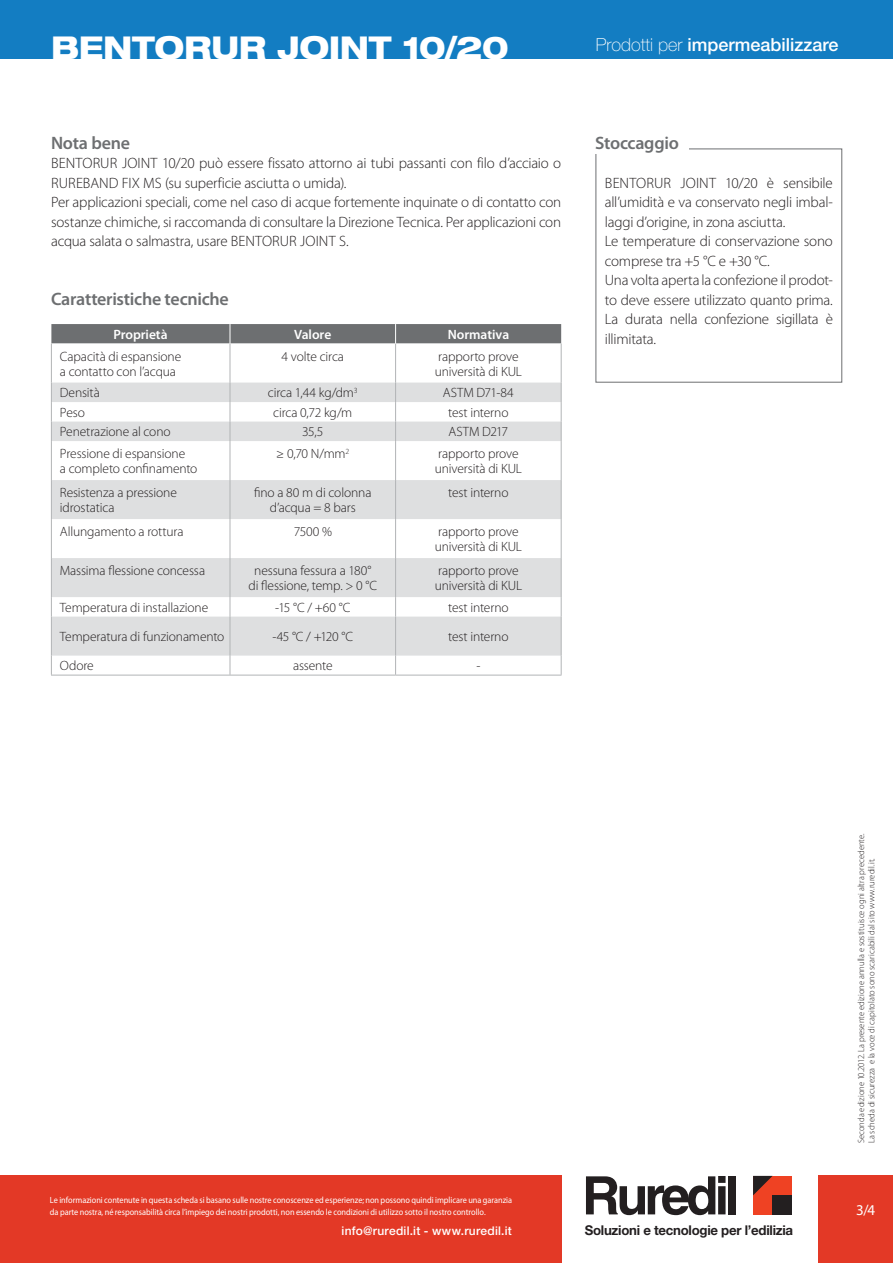
<style>
.page{position:relative;width:893px;height:1263px;background:#fff}
.page>*{position:absolute;margin:0;border:0;box-sizing:border-box;transform-origin:0 0}
.t1{font:800 expanded 31.5px "Helvetica Neue LT Std";letter-spacing:-.01em;color:#fff;scale:.95 1}
.t2{font:600 18px "Myriad Pro";letter-spacing:-.015em;color:#6d6f71}
.t3{font:500 18px "Helvetica Neue LT Std";color:#fff}
.t4{font:300 15px/19.5px "Myriad Pro";letter-spacing:-.015em;color:#231f20}
.t5{font:15px "Myriad Pro";color:#fff}
.t6{font:300 13.5px/15px "Myriad Pro";letter-spacing:-.01em;color:#231f20}
.t7{font:700 13.5px "Helvetica Neue LT Std";letter-spacing:-.02em;color:#231f20}
.t8{font:600 13.5px "Myriad Pro";letter-spacing:-.005em;color:#fff}
.t9{font:500 12px "Helvetica Neue LT Std";letter-spacing:.02em;color:#fff}
.t10{font:9px/12px "Myriad Pro";letter-spacing:-.005em;color:#fff;scale:.92 1}
.t11{font:300 9px/10.5px "Myriad Pro";letter-spacing:.005em;color:#231f20;scale:.95 1}
.s1{font-weight:100}
</style>
<div class="page">
<svg style="left:52px;top:344px;width:509px;height:331px"></svg>
<svg style="left:52px;top:383px;width:509px;height:273px;fill:#dedfe0"></svg>
<hr style="left:51px;top:344px;width:1px;height:39px;background:#b2b4b6">
<hr style="left:230px;top:344px;width:1px;height:39px;background:#b2b4b6">
<hr style="left:395px;top:344px;width:1px;height:39px;background:#b2b4b6">
<hr style="left:561px;top:344px;width:1px;height:39px;background:#b2b4b6">
<svg style="left:51px;top:383px;width:1px;height:58px"></svg>
<svg style="left:230px;top:383px;width:1px;height:58px"></svg>
<svg style="left:395px;top:383px;width:1px;height:58px"></svg>
<svg style="left:561px;top:383px;width:1px;height:58px"></svg>
<hr style="left:51px;top:441px;width:1px;height:39px;background:#b2b4b6">
<hr style="left:230px;top:441px;width:1px;height:39px;background:#b2b4b6">
<hr style="left:395px;top:441px;width:1px;height:39px;background:#b2b4b6">
<hr style="left:561px;top:441px;width:1px;height:39px;background:#b2b4b6">
<hr style="left:51px;top:480px;width:1px;height:39px;background:#b2b4b6">
<hr style="left:230px;top:480px;width:1px;height:39px;background:#b2b4b6">
<hr style="left:395px;top:480px;width:1px;height:39px;background:#b2b4b6">
<hr style="left:561px;top:480px;width:1px;height:39px;background:#b2b4b6">
<hr style="left:51px;top:519px;width:1px;height:39px;background:#b2b4b6">
<hr style="left:230px;top:519px;width:1px;height:39px;background:#b2b4b6">
<hr style="left:395px;top:519px;width:1px;height:39px;background:#b2b4b6">
<hr style="left:561px;top:519px;width:1px;height:39px;background:#b2b4b6">
<hr style="left:51px;top:558px;width:1px;height:39px;background:#b2b4b6">
<hr style="left:230px;top:558px;width:1px;height:39px;background:#b2b4b6">
<hr style="left:395px;top:558px;width:1px;height:39px;background:#b2b4b6">
<hr style="left:561px;top:558px;width:1px;height:39px;background:#b2b4b6">
<svg style="left:51px;top:597px;width:1px;height:20px"></svg>
<svg style="left:230px;top:597px;width:1px;height:20px"></svg>
<svg style="left:395px;top:597px;width:1px;height:20px"></svg>
<svg style="left:561px;top:597px;width:1px;height:20px"></svg>
<hr style="left:51px;top:617px;width:1px;height:39px;background:#b2b4b6">
<hr style="left:230px;top:617px;width:1px;height:39px;background:#b2b4b6">
<hr style="left:395px;top:617px;width:1px;height:39px;background:#b2b4b6">
<hr style="left:561px;top:617px;width:1px;height:39px;background:#b2b4b6">
<svg style="left:51px;top:656px;width:1px;height:19px"></svg>
<svg style="left:230px;top:656px;width:1px;height:19px"></svg>
<svg style="left:395px;top:656px;width:1px;height:19px"></svg>
<svg style="left:561px;top:656px;width:1px;height:19px"></svg>
<hr style="left:51px;top:675px;width:345px;height:1px;background:#b2b4b6">
<hr style="left:396px;top:675px;width:166px;height:1px;background:#b2b4b6">
<div style="left:51px;top:324px;width:510px;height:20px;background:#6d6f71"></div>
<div style="left:595px;top:149px;width:247px;height:234px;border:1px solid #6d6f71"></div>
<div style="left:595px;top:129px;width:94px;height:24px;background:#fff"></div>
<div style="left:0;top:1176px;width:561px;height:87px;background:#e33926"></div>
<div style="left:819px;top:1176px;width:74px;height:87px;background:#e33926"></div>
<div style="left:753px;top:1176px;width:39px;height:38px;background:#ef4223"></div>
<div style="left:773px;top:1195px;width:19px;height:19px;background:#231f20"></div>
<svg style="left:753px;top:1176px;width:20px;height:19px"></svg>
<svg style="left:586px;top:1176px;width:139px;height:39px"></svg>
<div style="left:729px;top:1176px;width:7px;height:38px;background:#231f20"></div>
<div style="left:0;top:0;width:893px;height:59px;background:#137dc2"></div>
<h1 class="t1" style="left:51px;top:30px;width:483px">BENTORUR JOINT 10/20</h1>
<h2 class="t3" style="left:596px;top:34px;width:244px"><span class="s1">Prodotti per</span> impermeabilizzare</h2>
<h2 class="t2" style="left:51px;top:136px;width:81px">Nota bene</h2>
<p class="t4" style="left:51px;top:155px;width:512px">BENTORUR JOINT 10/20 può essere fissato attorno ai tubi passanti con filo d’acciaio o RUREBAND FIX MS (su superficie asciutta o umida).<br>Per applicazioni speciali, come nel caso di acque fortemente inquinate o di contatto con sostanze chimiche, si raccomanda di consultare la Direzione Tecnica. Per applicazioni con acqua salata o salmastra, usare BENTORUR JOINT S.</p>
<h2 class="t2" style="left:51px;top:292px;width:179px">Caratteristiche tecniche</h2>
<p class="t8" style="left:113px;top:329px;width:56px">Proprietà</p>
<p class="t8" style="left:294px;top:329px;width:39px">Valore</p>
<p class="t8" style="left:448px;top:329px;width:63px">Normativa</p>
<p class="t6" style="left:60px;top:350px;width:123px">Capacità di espansione a contatto con l’acqua</p>
<p class="t6" style="left:282px;top:350px;width:64px">4 volte circa</p>
<p class="t6" style="left:435px;top:350px;width:89px">rapporto prove università di KUL</p>
<p class="t6" style="left:60px;top:387px;width:41px">Densità</p>
<p class="t6" style="left:268px;top:387px;width:91px">circa 1,44 kg/dm<sup>3</sup></p>
<p class="t6" style="left:443px;top:387px;width:72px">ASTM D71-84</p>
<p class="t6" style="left:60px;top:406px;width:27px">Peso</p>
<p class="t6" style="left:273px;top:406px;width:81px">circa 0,72 kg/m</p>
<p class="t6" style="left:448px;top:406px;width:62px">test interno</p>
<p class="t6" style="left:60px;top:426px;width:112px">Penetrazione al cono</p>
<p class="t6" style="left:302px;top:426px;width:23px">35,5</p>
<p class="t6" style="left:449px;top:426px;width:61px">ASTM D217</p>
<p class="t6" style="left:60px;top:448px;width:139px">Pressione di espansione<br>a completo confinamento</p>
<p class="t6" style="left:276px;top:448px;width:74px">≥ 0,70 N/mm<sup>2</sup></p>
<p class="t6" style="left:435px;top:448px;width:89px">rapporto prove università di KUL</p>
<p class="t6" style="left:60px;top:487px;width:119px">Resistenza a pressione idrostatica</p>
<p class="t6" style="left:254px;top:487px;width:119px;text-align:center">fino a 80 m di colonna d’acqua = 8 bars</p>
<p class="t6" style="left:448px;top:487px;width:62px">test interno</p>
<p class="t6" style="left:60px;top:526px;width:125px">Allungamento a rottura</p>
<p class="t6" style="left:294px;top:526px;width:40px">7500 %</p>
<p class="t6" style="left:435px;top:526px;width:89px">rapporto prove università di KUL</p>
<p class="t6" style="left:60px;top:565px;width:147px">Massima flessione concessa</p>
<p class="t6" style="left:248px;top:565px;width:130px;text-align:center">nessuna fessura a 180° di flessione, temp. &gt; 0 °C</p>
<p class="t6" style="left:435px;top:565px;width:89px">rapporto prove università di KUL</p>
<p class="t6" style="left:60px;top:601px;width:150px">Temperatura di installazione</p>
<p class="t6" style="left:275px;top:601px;width:77px">-15 °C / +60 °C</p>
<p class="t6" style="left:448px;top:601px;width:62px">test interno</p>
<p class="t6" style="left:60px;top:630px;width:166px">Temperatura di funzionamento</p>
<p class="t6" style="left:272px;top:630px;width:82px">-45 °C / +120 °C</p>
<p class="t6" style="left:448px;top:630px;width:62px">test interno</p>
<p class="t6" style="left:60px;top:660px;width:35px">Odore</p>
<p class="t6" style="left:293px;top:660px;width:41px">assente</p>
<p class="t6" style="left:476px;top:660px;width:6px">-</p>
<h2 class="t2" style="left:595px;top:136px;width:85px">Stoccaggio</h2>
<p class="t4" style="left:605px;top:174px;width:230px">BENTORUR JOINT 10/20 è sensibile all’umidità e va conservato negli imbal&shy;laggi d’origine, in zona asciutta.<br>Le temperature di conservazione sono comprese tra +5 °C e +30 °C.<br>Una volta aperta la confezione il prodot&shy;to deve essere utilizzato quanto prima.<br>La durata nella confezione sigillata è illimitata.</p>
<p class="t10" style="left:50px;top:1194px;width:504px">Le informazioni contenute in questa scheda si basano sulle nostre conoscenze ed esperienze; non possono quindi implicare una garanzia da parte nostra, né responsabilità circa l’impiego dei nostri prodotti, non essendo le condizioni di utilizzo sotto il nostro controllo.</p>
<p class="t9" style="left:342px;top:1224px;width:172px">info@ruredil.it - www.ruredil.it</p>
<p class="t7" style="left:585px;top:1225px;width:210px">Soluzioni e tecnologie per l’edilizia</p>
<p class="t11" style="left:857px;top:1143px;width:327px;rotate:-90deg">Seconda edizione 10.2012. La presente edizione annulla e sostituisce ogni altra precedente.<br>La scheda di sicurezza e la voce di capitolato sono scaricabili dal sito www.ruredil.it.</p>
<p class="t5" style="left:856px;top:1204px;width:21px">3/4</p>
</div>
